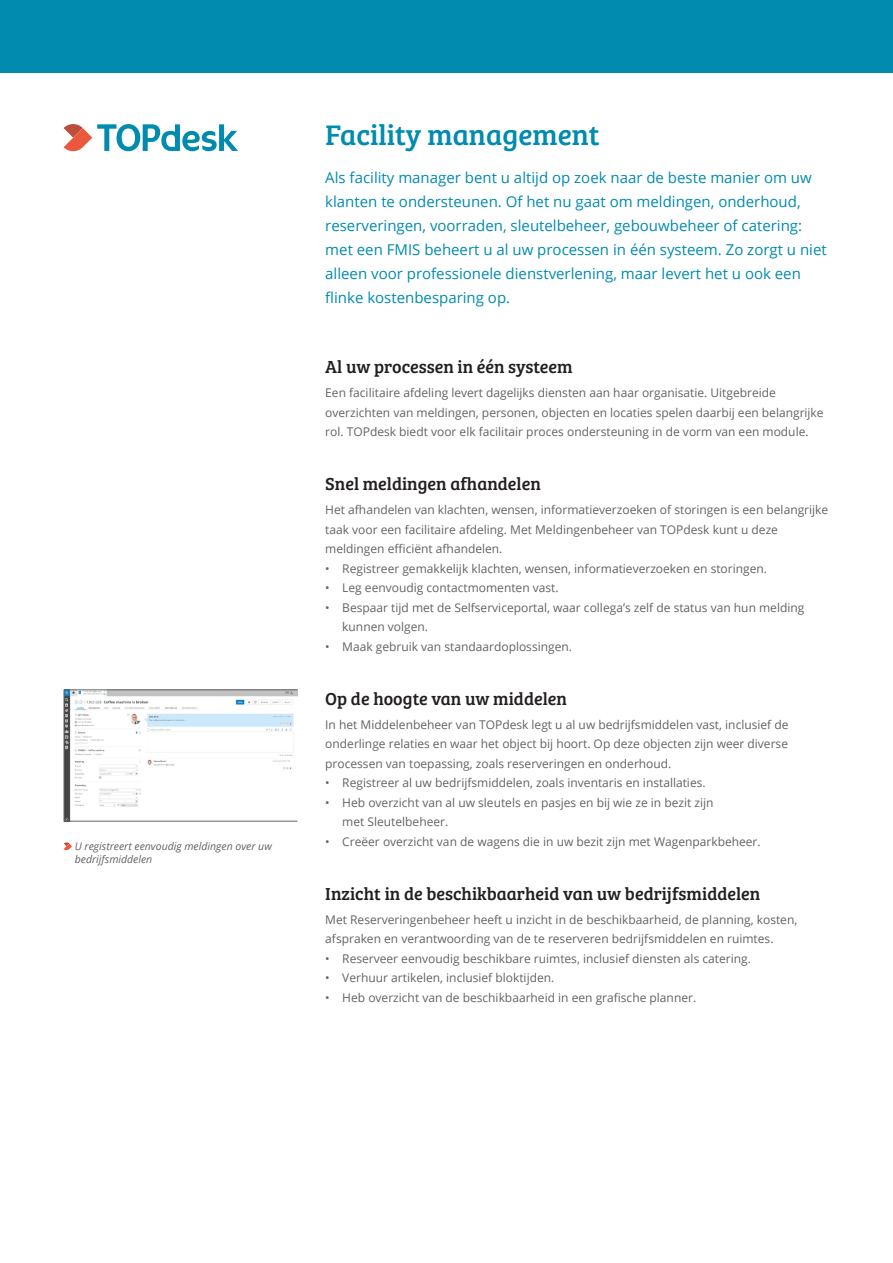
<style>
.page{position:relative;width:893px;height:1263px;background:#fff}
.page>*{position:absolute;margin:0;border:0;box-sizing:border-box;transform-origin:0 0}
.Title_whitepaper{font:29.25px "Bree Serif";color:#008baf}
.Heading_1_black{font:18px "Bree Serif";color:#231f20}
.Intro_text_blue{font:15px/24px "Open Sans";color:#008baf}
.body_text_grey{font:12px/19.5px "Open Sans";color:#636366}
.t1{font:italic 10.5px/12.6px "Open Sans";color:#636366}
</style>
<div class="page">
<div style="left:0;top:0;width:893px;height:72px;background:#008baf"></div>
<svg style="left:64px;top:842px;width:8px;height:8px"></svg>
<svg style="left:64px;top:124px;width:174px;height:28px"></svg>
<img style="left:66px;top:692px;width:230px;height:127px">
<div style="left:64px;top:690px;width:234px;height:131px;border:1px solid #636366"></div>
<p class="t1" style="left:75px;top:840px;width:199px">U registreert eenvoudig meldingen over uw bedrijfsmiddelen</p>
<p class="Title_whitepaper" style="left:325px;top:113px;width:276px">Facility management</p>
<p class="Intro_text_blue" style="left:325px;top:165px;width:503px">Als facility manager bent u altijd op zoek naar de beste manier om uw klanten te ondersteunen. Of het nu gaat om meldingen, onderhoud, reserveringen, voorraden, sleutelbeheer, gebouwbeheer of catering: met een FMIS beheert u al uw processen in één systeem. Zo zorgt u niet alleen voor professionele dienstverlening, maar levert het u ook een flinke kostenbesparing op.</p>
<p class="Heading_1_black" style="left:325px;top:353px;width:249px">Al uw processen in één systeem</p>
<p class="body_text_grey" style="left:325px;top:383px;width:500px">Een facilitaire afdeling levert dagelijks diensten aan haar organisatie. Uitgebreide overzichten van meldingen, personen, objecten en locaties spelen daarbij een belangrijke rol. TOPdesk biedt voor elk facilitair proces ondersteuning in de vorm van een module.</p>
<p class="Heading_1_black" style="left:325px;top:470px;width:217px">Snel meldingen afhandelen</p>
<p class="body_text_grey" style="left:325px;top:500px;width:504px">Het afhandelen van klachten, wensen, informatieverzoeken of storingen is een belangrijke taak voor een facilitaire afdeling. Met Meldingenbeheer van TOPdesk kunt u deze meldingen efficiënt afhandelen.</p>
<p class="body_text_grey" style="left:325px;top:558px;width:443px">• Registreer gemakkelijk klachten, wensen, informatieverzoeken en storingen.</p>
<p class="body_text_grey" style="left:325px;top:578px;width:235px">• Leg eenvoudig contactmomenten vast.</p>
<p class="body_text_grey" style="left:342px;top:597px;width:464px;text-indent:-17px">• Bespaar tijd met de Selfserviceportal, waar collega’s zelf de status van hun melding kunnen volgen.</p>
<p class="body_text_grey" style="left:325px;top:636px;width:248px">• Maak gebruik van standaardoplossingen.</p>
<p class="Heading_1_black" style="left:325px;top:685px;width:243px">Op de hoogte van uw middelen</p>
<p class="body_text_grey" style="left:325px;top:714px;width:465px;text-align:justify">In het Middelenbeheer van TOPdesk legt u al uw bedrijfsmiddelen vast, inclusief de onderlinge relaties en waar het object bij hoort. Op deze objecten zijn weer diverse processen van toepassing, zoals reserveringen en onderhoud.</p>
<p class="body_text_grey" style="left:325px;top:773px;width:382px">• Registreer al uw bedrijfsmiddelen, zoals inventaris en installaties.</p>
<p class="body_text_grey" style="left:342px;top:792px;width:373px;text-indent:-17px">• Heb overzicht van al uw sleutels en pasjes en bij wie ze in bezit zijn met Sleutelbeheer.</p>
<p class="body_text_grey" style="left:325px;top:831px;width:437px">• Creëer overzicht van de wagens die in uw bezit zijn met Wagenparkbeheer.</p>
<p class="Heading_1_black" style="left:325px;top:880px;width:436px">Inzicht in de beschikbaarheid van uw bedrijfsmiddelen</p>
<p class="body_text_grey" style="left:325px;top:909px;width:474px">Met Reserveringenbeheer heeft u inzicht in de beschikbaarheid, de planning, kosten, afspraken en verantwoording van de te reserveren bedrijfsmiddelen en ruimtes.</p>
<p class="body_text_grey" style="left:325px;top:948px;width:427px">• Reserveer eenvoudig beschikbare ruimtes, inclusief diensten als catering.</p>
<p class="body_text_grey" style="left:325px;top:968px;width:231px">• Verhuur artikelen, inclusief bloktijden.</p>
<p class="body_text_grey" style="left:325px;top:987px;width:372px">• Heb overzicht van de beschikbaarheid in een grafische planner.</p>
</div>
